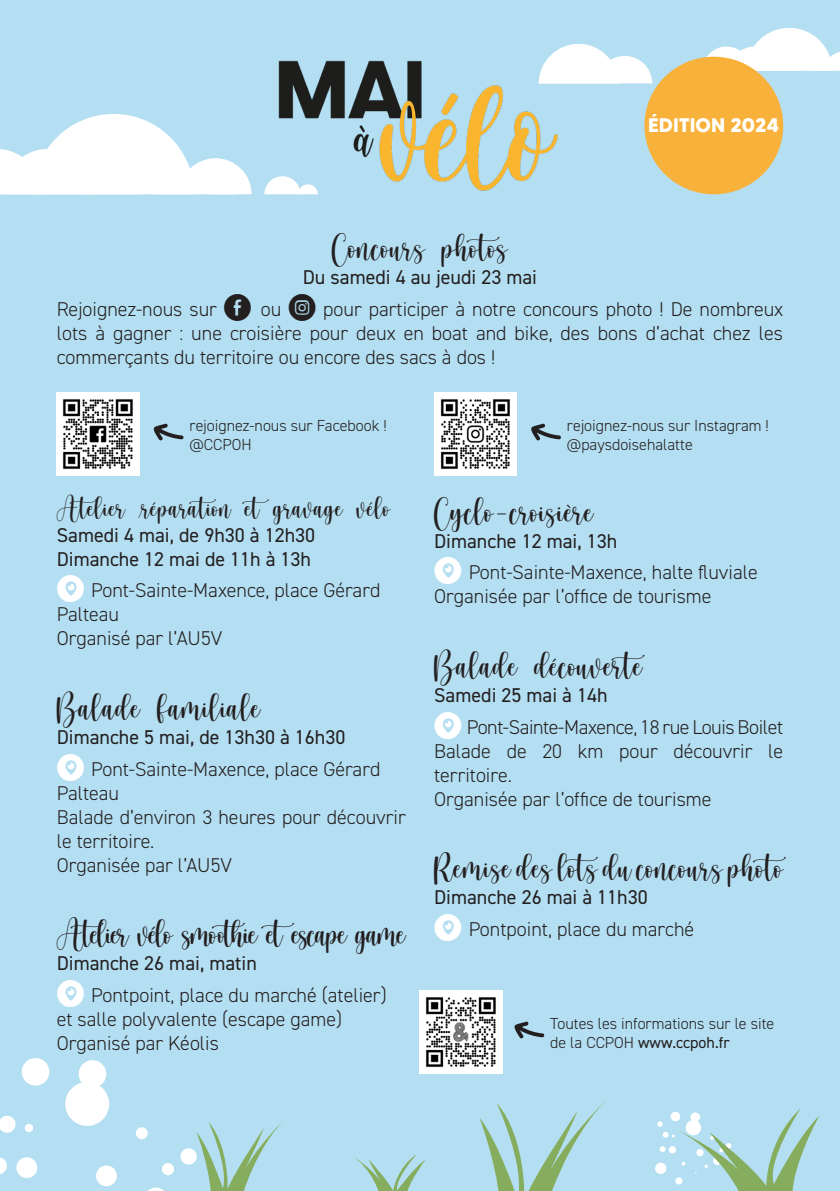
<style>
.page{position:relative;width:840px;height:1191px;background:#fff}
.page>*{position:absolute;margin:0;border:0;box-sizing:border-box;transform-origin:0 0}
.t1{font:42px "hellohoney Personal Use";color:#231f20}
.t2{font:42px "hellohoney Personal Use";letter-spacing:-.05em;color:#231f20}
.t3{font:34px "hellohoney Personal Use";color:#231f20}
.t4{font:300 20px/24px "DIN2014";color:#231f20}
.t5{font:300 20px/31.8px "DIN2014";letter-spacing:-.02em;color:#231f20}
.t6{font:20px/24px "DIN2014";color:#231f20}
.t7{font:700 19.6px "MADETOMMY";color:#fff}
.t8{font:300 16px/19.2px "DIN2014";color:#231f20}
.s1{font-weight:400}
.s2{font-family:"Social Media Circled";font-weight:400;font-size:26.4px}
.s3{font-family:"Social Media Circled";font-weight:400;font-size:26.4px;color:#fff}
</style>
<div class="page">
<div style="left:0;top:0;width:839px;height:1191px;background:#b4dff2"></div>
<img style="left:251px;top:60px;width:307px;height:134px">
<svg style="left:0;top:114px;width:251px;height:80px"></svg>
<svg style="left:264px;top:176px;width:53px;height:18px"></svg>
<svg style="left:702px;top:28px;width:138px;height:43px"></svg>
<div style="left:644px;top:57px;width:138px;height:137px;background:#f8b23c;border-radius:50%"></div>
<svg style="left:538px;top:44px;width:113px;height:40px"></svg>
<svg style="left:21px;top:1058px;width:29px;height:28px"></svg>
<svg style="left:0;top:1115px;width:16px;height:18px"></svg>
<svg style="left:16px;top:1157px;width:22px;height:21px"></svg>
<svg style="left:65px;top:1060px;width:44px;height:66px"></svg>
<svg style="left:135px;top:1127px;width:13px;height:12px"></svg>
<svg style="left:96px;top:1165px;width:21px;height:22px"></svg>
<div style="left:25px;top:1123px;width:8px;height:9px;background:#fff;border-radius:4px"></div>
<svg style="left:0;top:1157px;width:7px;height:17px"></svg>
<svg style="left:148px;top:1187px;width:16px;height:4px"></svg>
<svg style="left:162px;top:1163px;width:12px;height:12px"></svg>
<svg style="left:180px;top:1121px;width:103px;height:70px"></svg>
<svg style="left:479px;top:1101px;width:126px;height:90px"></svg>
<svg style="left:353px;top:1154px;width:72px;height:37px"></svg>
<svg style="left:655px;top:1108px;width:163px;height:83px"></svg>
<img style="left:434px;top:393px;width:82px;height:82px">
<img style="left:57px;top:393px;width:82px;height:82px">
<img style="left:420px;top:990px;width:82px;height:83px">
<p class="t7" style="left:647px;top:113px;width:132px">ÉDITION 2024</p>
<h1 class="t1" style="left:332px;top:225px;width:181px">Concours photos</h1>
<p class="t4" style="left:57px;top:261px;width:727px;line-height:31.8px;text-align:center"><span class="s1">Du samedi 4 au jeudi 23 mai<br></span>Rejoignez-nous sur <span class="s2">E</span> ou <span class="s2">Q</span> pour participer à notre concours photo ! De nombreux</p>
<p class="t4" style="left:57px;top:321px;width:727px">lots à gagner : une croisière pour deux en boat and bike, des bons d’achat chez les commerçants du territoire ou encore des sacs à dos !</p>
<p class="t8" style="left:189px;top:415px;width:199px">rejoignez-nous sur Facebook ! @CCPOH</p>
<p class="t8" style="left:566px;top:415px;width:203px">rejoignez-nous sur Instagram ! @paysdoisehalatte</p>
<h2 class="t3" style="left:57px;top:489px;width:335px">Atelier réparation etgravage vélo</h2>
<p class="t6" style="left:57px;top:522px;width:260px">Samedi 4 mai, de 9h30 à 12h30<br>Dimanche 12 mai de 11h à 13h</p>
<p class="t4" style="left:57px;top:578px;width:325px"><span class="s3">O</span> Pont-Sainte-Maxence, place Gérard<br>Palteau<br>Organisé par l’AU5V</p>
<h1 class="t1" style="left:57px;top:685px;width:205px">Balade familiale</h1>
<p class="t4" style="left:57px;top:721px;width:325px;line-height:31.8px"><span class="s1">Dimanche 5 mai, de 13h30 à 16h30<br></span><span class="s3">O</span> Pont-Sainte-Maxence, place Gérard</p>
<p class="t4" style="left:57px;top:780px;width:350px">Palteau<br>Balade d’environ 3 heures pour découvrir le territoire.<br>Organisée par l’AU5V</p>
<h1 class="t2" style="left:57px;top:911px;width:350px">Atelier vélo smoothie etescape game</h1>
<p class="t4" style="left:57px;top:947px;width:331px;line-height:31.8px"><span class="s1">Dimanche 26 mai, matin<br></span><span class="s3">O</span> Pontpoint, place du marché (atelier)</p>
<p class="t4" style="left:57px;top:1007px;width:287px">et salle polyvalente (escape game)<br>Organisé par Kéolis</p>
<h1 class="t1" style="left:434px;top:489px;width:161px">Cyclo-croisière</h1>
<p class="t4" style="left:434px;top:525px;width:325px;line-height:31.8px"><span class="s1">Dimanche 12 mai, 13h<br></span><span class="s3">O</span> Pont-Sainte-Maxence, halte fluviale</p>
<p class="t4" style="left:434px;top:584px;width:279px">Organisée par l’office de tourisme</p>
<h1 class="t1" style="left:434px;top:643px;width:224px">Balade découverte</h1>
<p class="t5" style="left:434px;top:679px;width:350px"><span class="s1">Samedi 25 mai à 14h<br></span><span class="s3">O</span> Pont-Sainte-Maxence, 18 rue Louis Boilet</p>
<p class="t4" style="left:434px;top:738px;width:350px">Balade de 20 km pour découvrir le territoire.<br>Organisée par l’office de tourisme</p>
<h1 class="t1" style="left:434px;top:845px;width:365px">Remise des lots du concours photo</h1>
<p class="t4" style="left:434px;top:881px;width:261px;line-height:31.8px"><span class="s1">Dimanche 26 mai à 11h30<br></span><span class="s3">O</span> Pontpoint, place du marché</p>
<p class="t8" style="left:550px;top:1013px;width:225px">Toutes les informations sur le site de la CCPOH <span class="s1">www.ccpoh.fr</span></p>
</div>
